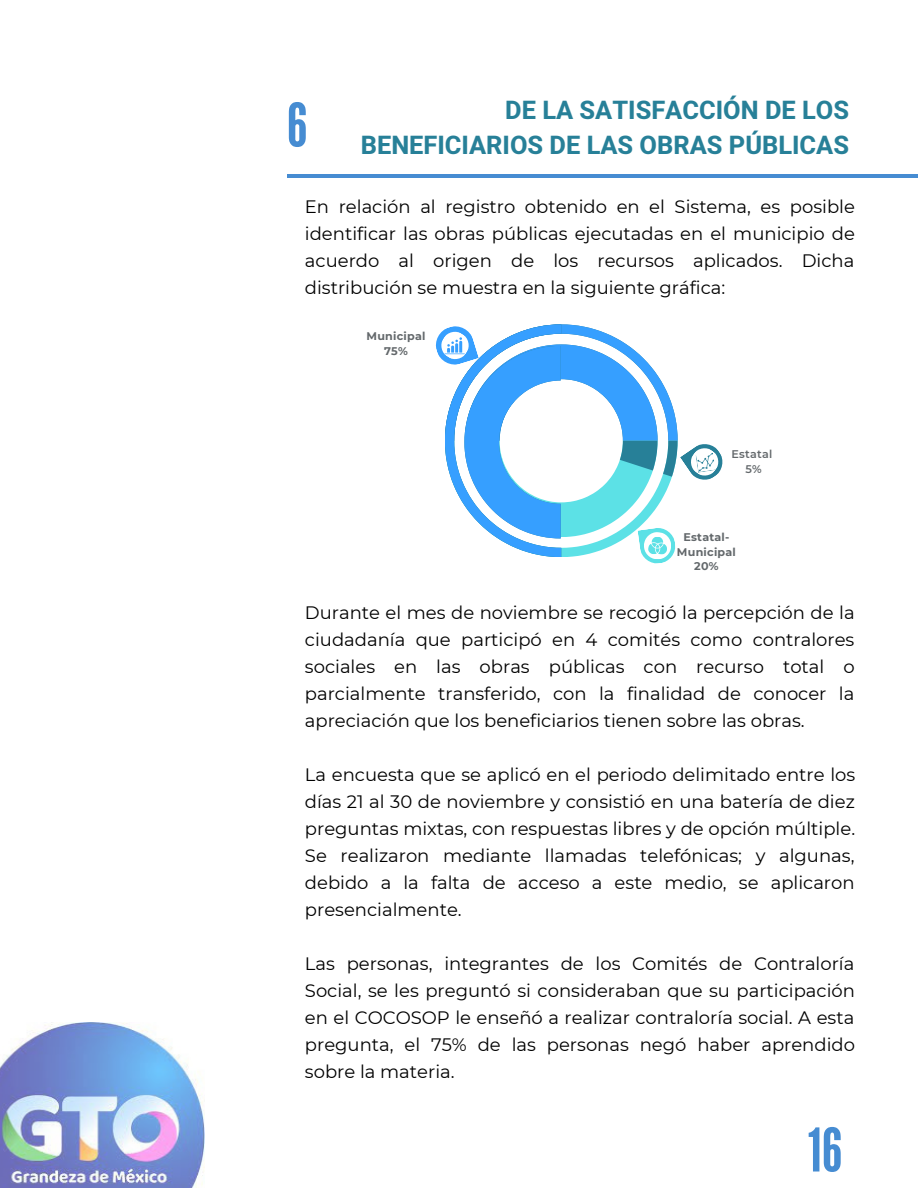
<style>
.page{position:relative;width:918px;height:1188px;background:#fff}
.page>*{position:absolute;margin:0;border:0;box-sizing:border-box;transform-origin:0 0}
.t1{font:60px "League Gothic";color:#468cd2}
.t2{font:700 25.35px "Heebo";color:#278098}
.t3{font:18px/27px "Montserrat";color:#000;text-align:justify}
.t4{font:700 11.1px/14.9px "Montserrat";letter-spacing:.02em;color:#63686b;text-align:center}
.t5{font:600 11.1px/14.9px "Montserrat";letter-spacing:.02em;color:#63686b;text-align:center}
</style>
<div class="page">
<img style="left:0;top:1022px;width:204px;height:166px">
<hr style="left:287px;top:174px;width:631px;height:4px;background:#468cd2">
<svg style="left:435px;top:324px;width:288px;height:240px"></svg>
<h1 class="t1" style="left:287px;top:90px;width:22px">6</h1>
<h2 class="t2" style="left:505px;top:93px;width:345px">DE LA SATISFACCIÓN DE LOS</h2>
<h2 class="t2" style="left:361px;top:128px;width:490px">BENEFICIARIOS DE LAS OBRAS PÚBLICAS</h2>
<p class="t3" style="left:305px;top:193px;width:552px">En relación al registro obtenido en el Sistema, es posible identificar las obras públicas ejecutadas en el municipio de acuerdo al origen de los recursos aplicados. Dicha distribución se muestra en la siguiente gráfica:</p>
<p class="t4" style="left:367px;top:328px;width:60px">Municipal<br>75%</p>
<p class="t5" style="left:732px;top:447px;width:42px">Estatal<br>5%</p>
<p class="t4" style="left:677px;top:529px;width:60px">Estatal-<br>Municipal<br>20%</p>
<p class="t3" style="left:305px;top:599px;width:551px">Durante el mes de noviembre se recogió la percepción de la ciudadanía que participó en 4 comités como contralores sociales en las obras públicas con recurso total o parcialmente transferido, con la finalidad de conocer la apreciación que los beneficiarios tienen sobre las obras.</p>
<p class="t3" style="left:305px;top:761px;width:552px">La encuesta que se aplicó en el periodo delimitado entre los días 21 al 30 de noviembre y consistió en una batería de diez preguntas mixtas, con respuestas libres y de opción múltiple.<br>Se realizaron mediante llamadas telefónicas; y algunas, debido a la falta de acceso a este medio, se aplicaron presencialmente.</p>
<p class="t3" style="left:305px;top:950px;width:552px">Las personas, integrantes de los Comités de Contraloría Social, se les preguntó si consideraban que su participación en el COCOSOP le enseñó a realizar contraloría social. A esta pregunta, el 75% de las personas negó haber aprendido sobre la materia.</p>
<h1 class="t1" style="left:808px;top:1115px;width:36px">16</h1>
</div>
